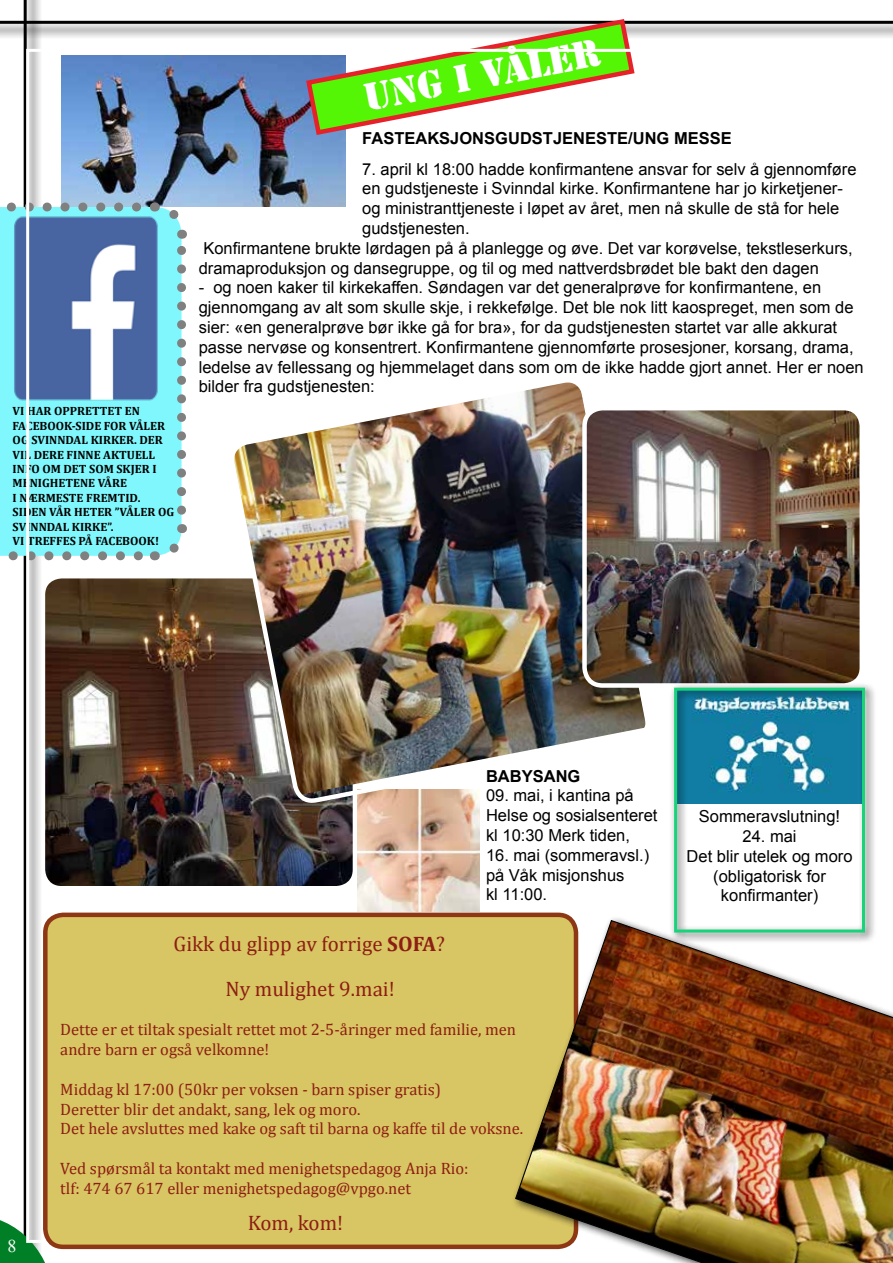
<style>
.page{position:relative;width:893px;height:1263px;background:#fff}
.page>*{position:absolute;margin:0;border:0;box-sizing:border-box;transform-origin:0 0}
.t1{font:36px "Stencil Std";color:#fff}
.t2{font:21px/45px "Cambria";color:#8d1e13;text-align:center}
.t3{font:18px "Times New Roman";color:#fff}
.t4{font:16.5px/19.8px "Arial";color:#000}
.t5{font:16.5px/19.8px "Cambria";color:#8d1e13}
.t6{font:700 16.5px "Arial";color:#000}
.t7{font:700 12px/14.4px "Cambria";color:#000}
.s1{font-weight:700}
</style>
<div class="page">
<div style="left:0;top:20px;width:893px;height:19px;background:#000;opacity:.75"></div>
<hr style="left:0;top:21px;width:893px;height:3px;background:#000">
<div style="left:23px;top:0;width:19px;height:1263px;background:#000;opacity:.75"></div>
<hr style="left:24px;top:0;width:3px;height:1263px;background:#000">
<svg style="left:0;top:1215px;width:52px;height:48px"></svg>
<img style="left:62px;top:56px;width:283px;height:150px">
<svg style="left:304px;top:19px;width:333px;height:119px"></svg>
<div style="left:0;top:207px;width:182px;height:349px;background:#80f7fc"></div>
<svg style="left:0;top:551px;width:145px;height:9px"></svg>
<svg style="left:161px;top:524px;width:26px;height:32px"></svg>
<svg style="left:153px;top:197px;width:34px;height:313px;background:#8ee4ea"></svg>
<svg style="left:0;top:202px;width:137px;height:7px"></svg>
<img style="left:0;top:209px;width:187px;height:199px">
<img style="left:358px;top:833px;width:121px;height:78px">
<img style="left:46px;top:579px;width:306px;height:306px">
<div style="left:42px;top:575px;width:314px;height:314px;border:3px solid #fff;border-radius:18px"></div>
<img style="left:229px;top:382px;width:417px;height:451px">
<img style="left:584px;top:408px;width:275px;height:277px">
<div style="left:582px;top:406px;width:282px;height:282px;border:4px solid #fff;border-radius:18px"></div>
<div style="left:669px;top:682px;width:207px;height:262px;background:#000;opacity:.75"></div>
<div style="left:674px;top:688px;width:191px;height:244px;border:3px solid #16d479"></div>
<div style="left:45px;top:915px;width:531px;height:332px;background:#d8c563;border-radius:18px"></div>
<div style="left:43px;top:912px;width:535px;height:337px;border:4px solid #8d3714;border-radius:18px"></div>
<img style="left:514px;top:919px;width:379px;height:344px">
<h1 class="t1" style="left:360px;top:75px;width:241px;rotate:-11deg">UNG I VÅLER</h1>
<p class="t7" style="left:13px;top:404px;width:163px">VI HAR OPPRETTET EN<br>FACEBOOK-SIDE FOR VÅLER<br>OG SVINNDAL KIRKER. DER<br>VIL DERE FINNE AKTUELL<br>INFO OM DET SOM SKJER I<br>MENIGHETENE VÅRE<br>I NÆRMESTE FREMTID.<br>SIDEN VÅR HETER ”VÅLER OG<br>SVINNDAL KIRKE”.<br>VI TREFFES PÅ FACEBOOK!</p>
<p class="t6" style="left:362px;top:127px;width:371px">FASTEAKSJONSGUDSTJENESTE/UNG MESSE</p>
<p class="t4" style="left:362px;top:159px;width:496px">7. april kl 18:00 hadde konfirmantene ansvar for selv å gjennomføre</p>
<p class="t4" style="left:362px;top:179px;width:482px">en gudstjeneste i Svinndal kirke. Konfirmantene har jo kirketjener-</p>
<p class="t4" style="left:362px;top:199px;width:478px">og ministranttjeneste i løpet av året, men nå skulle de stå for hele</p>
<p class="t4" style="left:362px;top:218px;width:109px">gudstjenesten.</p>
<p class="t4" style="left:203px;top:238px;width:651px">Konfirmantene brukte lørdagen på å planlegge og øve. Det var korøvelse, tekstleserkurs,</p>
<p class="t4" style="left:199px;top:258px;width:622px">dramaproduksjon og dansegruppe, og til og med nattverdsbrødet ble bakt den dagen</p>
<p class="t4" style="left:199px;top:278px;width:666px">- og noen kaker til kirkekaffen. Søndagen var det generalprøve for konfirmantene, en gjennomgang av alt som skulle skje, i rekkefølge. Det ble nok litt kaospreget, men som de sier: «en generalprøve bør ikke gå for bra», for da gudstjenesten startet var alle akkurat passe nervøse og konsentrert. Konfirmantene gjennomførte prosesjoner, korsang, drama, ledelse av fellessang og hjemmelaget dans som om de ikke hadde gjort annet. Her er noen bilder fra gudstjenesten:</p>
<p class="t6" style="left:486px;top:765px;width:96px">BABYSANG</p>
<p class="t4" style="left:486px;top:786px;width:173px">09. mai, i kantina på<br>Helse og sosialsenteret kl 10:30 Merk tiden,</p>
<p class="t4" style="left:486px;top:845px;width:165px">16. mai (sommeravsl.) på Våk misjonshus<br>kl 11:00.</p>
<p class="t4" style="left:699px;top:806px;width:143px">Sommeravslutning!</p>
<p class="t4" style="left:687px;top:826px;width:167px;text-align:center">24. mai<br>Det blir utelek og moro (obligatorisk for konfirmanter)</p>
<p class="t3" style="left:7px;top:1234px;width:10px">8</p>
<p class="t2" style="left:174px;top:921px;width:273px">Gikk du glipp av forrige <span class="s1">SOFA</span>?<br>Ny mulighet 9.mai!</p>
<p class="t5" style="left:60px;top:1020px;width:457px">Dette er et tiltak spesialt rettet mot 2-5-åringer med familie, men andre barn er også velkomne!</p>
<p class="t5" style="left:60px;top:1079px;width:464px">Middag kl 17:00 (50kr per voksen - barn spiser gratis)<br>Deretter blir det andakt, sang, lek og moro.<br>Det hele avsluttes med kake og saft til barna og kaffe til de voksne.</p>
<p class="t5" style="left:60px;top:1158px;width:410px">Ved spørsmål ta kontakt med menighetspedagog Anja Rio: tlf: 474 67 617 eller menighetspedagog@vpgo.net</p>
<p class="t2" style="left:248px;top:1200px;width:97px">Kom, kom!</p>
</div>
